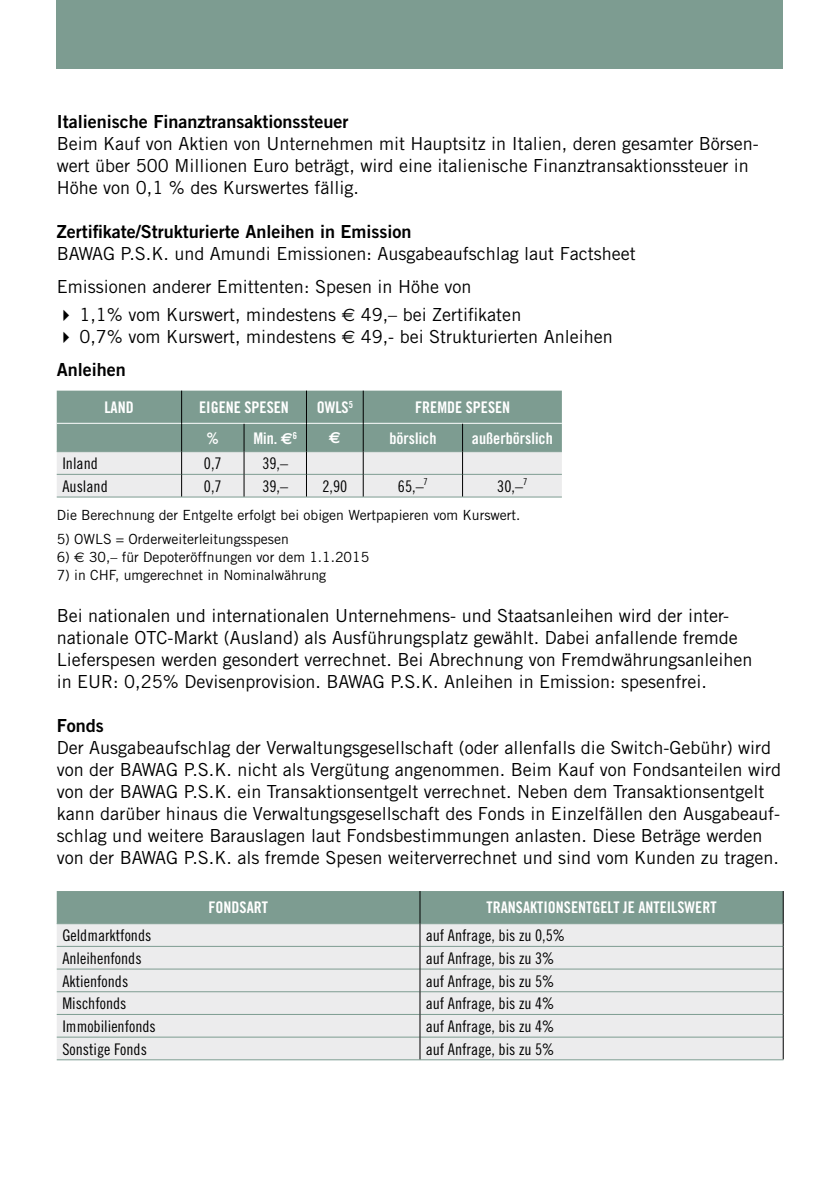
<style>
.page{position:relative;width:840px;height:1191px;background:#fff}
.page>*{position:absolute;margin:0;border:0;box-sizing:border-box;transform-origin:0 0}
.t1{font:18px/22px "Trade Gothic LT";color:#000}
.t2{font:18px "Trade Gothic LT Bold Two";color:#000}
.t3{font:16px "Trade Gothic LT Cond Eighteen";color:#000}
.t4{font:16px "Trade Gothic LT Bold Cond Twenty";color:#fff}
.t5{font:700 16px "Euro Sans";color:#fff}
.t6{font:14px "Trade Gothic LT";color:#000}
.s1{font-family:"Euro Sans"}
.s2{font-family:"Euro Sans";font-weight:700}
</style>
<div class="page">
<div style="left:57px;top:0;width:725px;height:68px;background:#7d9c91"></div>
<svg style="left:57px;top:390px;width:504px;height:107px;background:#aabcb6"></svg>
<hr style="left:57px;top:1059px;width:363px;height:1px;background:#7d9c91">
<hr style="left:420px;top:1059px;width:363px;height:1px;background:#7d9c91">
<svg style="left:57px;top:891px;width:726px;height:168px;background:#d2d9d8"></svg>
<p class="t2" style="left:57px;top:110px;width:293px">Italienische Finanztransaktionssteuer</p>
<p class="t1" style="left:57px;top:132px;width:703px">Beim Kauf von Aktien von Unternehmen mit Hauptsitz in Italien, deren gesamter Börsen&shy;wert über 500 Millionen Euro beträgt, wird eine italienische Finanztransaktionssteuer in<br>Höhe von 0,1 % des Kurswertes fällig.</p>
<p class="t2" style="left:57px;top:220px;width:356px">Zertifikate/Strukturierte Anleihen in Emission</p>
<p class="t1" style="left:57px;top:237px;width:580px;line-height:33.4px">BAWAG P.S.K. und Amundi Emissionen: Ausgabeaufschlag laut Factsheet<br>Emissionen anderer Emittenten: Spesen in Höhe von</p>
<p class="t1" style="left:79px;top:303px;width:534px">1,1% vom Kurswert, mindestens <span class="s1">€</span> 49,– bei Zertifikaten<br>0,7% vom Kurswert, mindestens <span class="s1">€</span> 49,- bei Strukturierten Anleihen</p>
<p class="t2" style="left:57px;top:359px;width:71px">Anleihen</p>
<p class="t4" style="left:104px;top:397px;width:31px">LAND</p>
<p class="t4" style="left:199px;top:397px;width:91px">EIGENE SPESEN</p>
<p class="t4" style="left:316px;top:397px;width:38px">OWLS<sup>5</sup></p>
<p class="t4" style="left:415px;top:397px;width:97px">FREMDE SPESEN</p>
<p class="t4" style="left:206px;top:428px;width:14px">%</p>
<p class="t4" style="left:253px;top:428px;width:45px">Min. <span class="s2">€</span><sup>6</sup></p>
<p class="t5" style="left:328px;top:428px;width:13px">€</p>
<p class="t4" style="left:389px;top:428px;width:49px">börslich</p>
<p class="t4" style="left:471px;top:428px;width:82px">außerbörslich</p>
<p class="t3" style="left:62px;top:454px;width:37px">Inland</p>
<p class="t3" style="left:204px;top:454px;width:19px">0,7</p>
<p class="t3" style="left:262px;top:454px;width:27px">39,–</p>
<p class="t3" style="left:62px;top:477px;width:47px">Ausland</p>
<p class="t3" style="left:204px;top:477px;width:19px">0,7</p>
<p class="t3" style="left:262px;top:477px;width:27px">39,–</p>
<p class="t3" style="left:322px;top:477px;width:26px">2,90</p>
<p class="t3" style="left:397px;top:477px;width:32px">65,–<sup>7</sup></p>
<p class="t3" style="left:497px;top:477px;width:32px">30,–<sup>7</sup></p>
<p class="t6" style="left:57px;top:507px;width:465px">Die Berechnung der Entgelte erfolgt bei obigen Wertpapieren vom Kurswert.</p>
<p class="t6" style="left:57px;top:530px;width:233px">5) OWLS = Orderweiterleitungsspesen</p>
<p class="t6" style="left:57px;top:548px;width:314px">6) <span class="s1">€</span> 30,– für Depoteröffnungen vor dem 1.1.2015</p>
<p class="t6" style="left:57px;top:566px;width:271px">7) in CHF, umgerechnet in Nominalwährung</p>
<p class="t1" style="left:57px;top:604px;width:697px">Bei nationalen und internationalen Unternehmens- und Staatsanleihen wird der inter&shy;nationale OTC-Markt (Ausland) als Ausführungsplatz gewählt. Dabei anfallende fremde Lieferspesen werden gesondert verrechnet. Bei Abrechnung von Fremdwährungsanleihen in EUR: 0,25% Devisenprovision. BAWAG P.S.K. Anleihen in Emission: spesenfrei.</p>
<p class="t2" style="left:57px;top:714px;width:49px">Fonds</p>
<p class="t1" style="left:57px;top:736px;width:725px">Der Ausgabeaufschlag der Verwaltungsgesellschaft (oder allenfalls die Switch-Gebühr) wird von der BAWAG P.S.K. nicht als Vergütung angenommen. Beim Kauf von Fondsanteilen wird von der BAWAG P.S.K. ein Transaktionsentgelt verrechnet. Neben dem Transaktionsentgelt kann darüber hinaus die Verwaltungsgesellschaft des Fonds in Einzelfällen den Ausgabeauf&shy;schlag und weitere Barauslagen laut Fondsbestimmungen anlasten. Diese Beträge werden von der BAWAG P.S.K. als fremde Spesen weiterverrechnet und sind vom Kunden zu tragen.</p>
<p class="t4" style="left:208px;top:897px;width:61px">FONDSART</p>
<p class="t4" style="left:486px;top:897px;width:231px">TRANSAKTIONSENTGELT JE ANTEILSWERT</p>
<p class="t3" style="left:62px;top:926px;width:90px">Geldmarktfonds</p>
<p class="t3" style="left:425px;top:926px;width:141px">auf Anfrage, bis zu 0,5%</p>
<p class="t3" style="left:62px;top:948px;width:81px">Anleihenfonds</p>
<p class="t3" style="left:425px;top:948px;width:130px">auf Anfrage, bis zu 3%</p>
<p class="t3" style="left:62px;top:971px;width:67px">Aktienfonds</p>
<p class="t3" style="left:425px;top:971px;width:130px">auf Anfrage, bis zu 5%</p>
<p class="t3" style="left:62px;top:994px;width:65px">Mischfonds</p>
<p class="t3" style="left:425px;top:994px;width:130px">auf Anfrage, bis zu 4%</p>
<p class="t3" style="left:62px;top:1016px;width:95px">Immobilienfonds</p>
<p class="t3" style="left:425px;top:1016px;width:130px">auf Anfrage, bis zu 4%</p>
<p class="t3" style="left:62px;top:1039px;width:86px">Sonstige Fonds</p>
<p class="t3" style="left:425px;top:1039px;width:130px">auf Anfrage, bis zu 5%</p>
</div>
